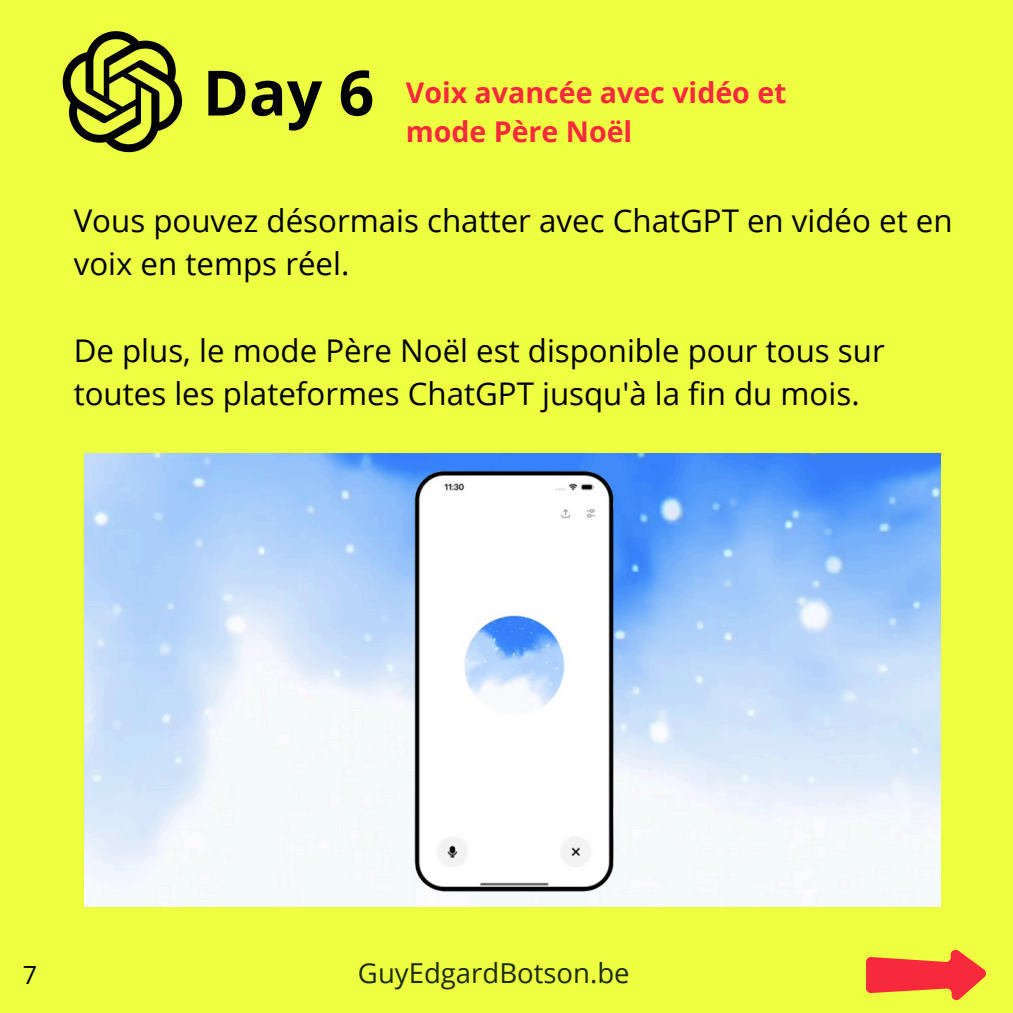
<style>
.page{position:relative;width:1013px;height:1013px;background:#fff}
.page>*{position:absolute;margin:0;border:0;box-sizing:border-box;transform-origin:0 0}
.t1{font:700 62.5px "Open Sans";color:#000}
.t2{font:31.25px/43.1px "Open Sans";color:#000}
.t3{font:700 28.5px/39.4px "Open Sans";color:#f62a3c}
.t4{font:27.5px "Open Sans";color:#1a2c03}
.t5{font:25px "Open Sans";color:#000}
</style>
<div class="page">
<div style="left:0;top:0;width:1012px;height:1012px;background:#eeff41"></div>
<svg style="left:63px;top:31px;width:119px;height:121px"></svg>
<svg style="left:866px;top:949px;width:120px;height:51px"></svg>
<img style="left:85px;top:454px;width:855px;height:452px">
<img style="left:411px;top:469px;width:203px;height:422px">
<p class="t1" style="left:203px;top:49px;width:173px">Day 6</p>
<h3 class="t3" style="left:406px;top:72px;width:382px">Voix avancée avec vidéo et mode Père Noël</h3>
<h1 class="t2" style="left:74px;top:198px;width:880px">Vous pouvez désormais chatter avec ChatGPT en vidéo et en voix en temps réel.</h1>
<h2 class="t2" style="left:74px;top:328px;width:812px">De plus, le mode Père Noël est disponible pour tous sur toutes les plateformes ChatGPT jusqu'à la fin du mois.</h2>
<p class="t5" style="left:23px;top:957px;width:16px">7</p>
<h3 class="t4" style="left:358px;top:953px;width:273px">GuyEdgardBotson.be</h3>
</div>
